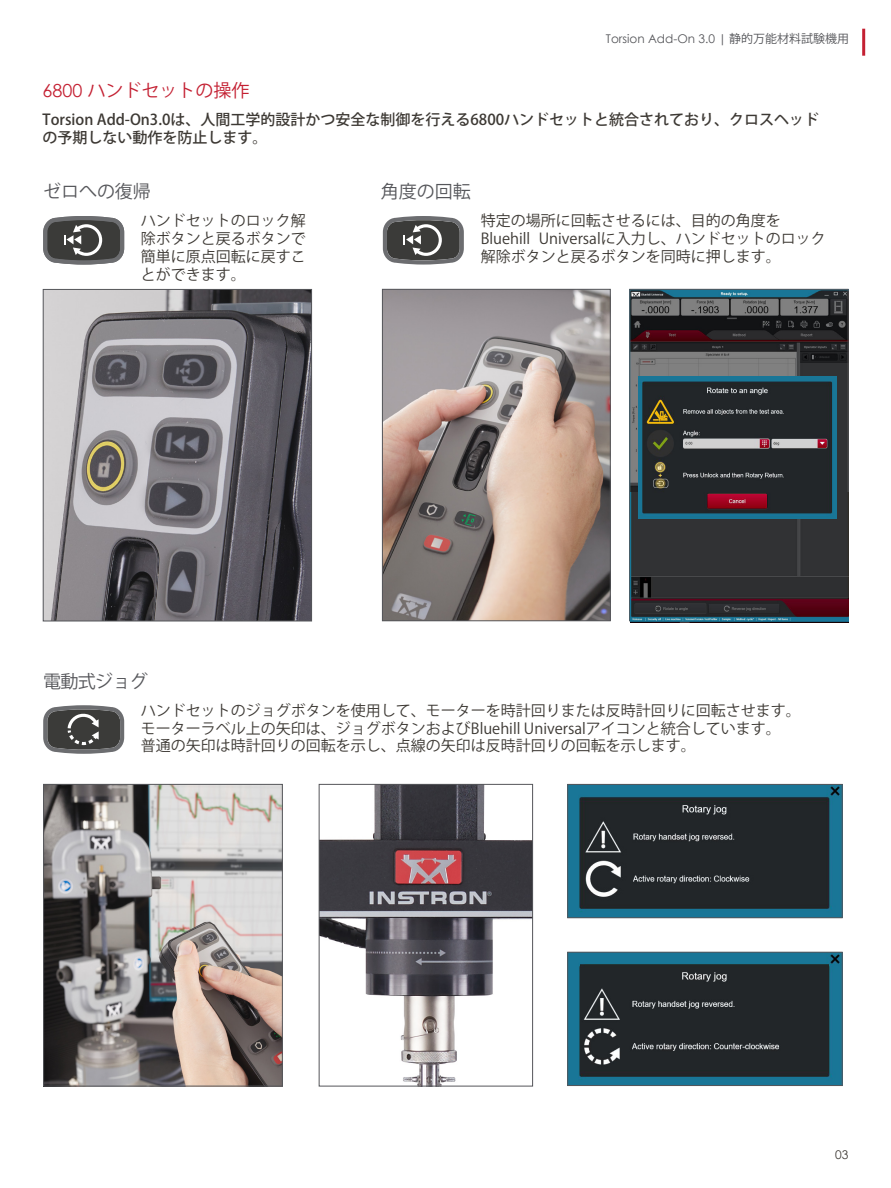
<style>
.page{position:relative;width:891px;height:1188px;background:#fff}
.page>*{position:absolute;margin:0;border:0;box-sizing:border-box;transform-origin:0 0}
.t1{font:18px "Koz Go Pro";letter-spacing:-.005em;color:#55565a}
.t2{font:18px "Koz Go Pro";color:#c42032}
.t3{font:15px/18px "Koz Go Pro";color:#3d3934}
.t4{font:500 15px/18px "Koz Go Pr 6 N";color:#3d3934}
.t5{font:12px "Century Gothic";color:#55565a}
.t6{font:12px "Century Gothic";color:#3d3934}
.s1{font-family:"Koz Go Pro"}
.s2{font-family:"Century Gothic"}
</style>
<div class="page">
<img style="left:45px;top:291px;width:265px;height:328px">
<div style="left:43px;top:289px;width:269px;height:332px;border:1px solid #55565a"></div>
<hr style="left:862px;top:29px;width:3px;height:27px;background:#c42032">
<img style="left:384px;top:291px;width:225px;height:328px">
<div style="left:382px;top:289px;width:229px;height:332px;border:1px solid #55565a"></div>
<img style="left:45px;top:786px;width:236px;height:298px">
<div style="left:43px;top:784px;width:240px;height:302px;border:1px solid #55565a"></div>
<img style="left:321px;top:786px;width:210px;height:298px">
<div style="left:319px;top:784px;width:214px;height:302px;border:1px solid #55565a"></div>
<img style="left:631px;top:291px;width:216px;height:201px">
<img style="left:569px;top:786px;width:272px;height:130px">
<div style="left:567px;top:784px;width:276px;height:134px;border:1px solid #55565a"></div>
<img style="left:569px;top:954px;width:272px;height:130px">
<div style="left:567px;top:952px;width:276px;height:134px;border:1px solid #55565a"></div>
<img style="left:581px;top:965px;width:247px;height:108px">
<img style="left:630px;top:492px;width:219px;height:130px">
<img style="left:638px;top:376px;width:199px;height:143px">
<svg style="left:383px;top:216px;width:81px;height:49px;background:#696a69"></svg>
<svg style="left:43px;top:216px;width:81px;height:49px;background:#676767"></svg>
<svg style="left:43px;top:705px;width:81px;height:49px;background:#646564"></svg>
<p class="t5" style="left:606px;top:31px;width:245px">Torsion Add-On 3.0 | <span class="s1">静的万能材料試験機用</span></p>
<p class="t2" style="left:43px;top:79px;width:208px"><span class="s2">6800</span> ハンドセットの操作</p>
<p class="t4" style="left:43px;top:110px;width:778px">Torsion Add-On3.0は、人間工学的設計かつ安全な制御を行える6800ハンドセットと統合されており、クロスヘッドの予期しない動作を防止します。</p>
<p class="t1" style="left:43px;top:180px;width:109px">ゼロへの復帰</p>
<p class="t1" style="left:381px;top:180px;width:91px">角度の回転</p>
<p class="t3" style="left:141px;top:212px;width:166px;text-align:justify">ハンドセットのロック解除ボタンと戻るボタンで簡単に原点回転に戻すことができます。</p>
<p class="t3" style="left:481px;top:212px;width:346px">特定の場所に回転させるには、目的の角度を<br>Bluehill Universalに入力し、ハンドセットのロック解除ボタンと戻るボタンを同時に押します。</p>
<p class="t1" style="left:43px;top:670px;width:106px">電動式ジョグ</p>
<p class="t3" style="left:141px;top:702px;width:662px">ハンドセットのジョグボタンを使用して、モーターを時計回りまたは反時計回りに回転させます。モーターラベル上の矢印は、ジョグボタンおよびBluehill Universalアイコンと統合しています。<br>普通の矢印は時計回りの回転を示し、点線の矢印は反時計回りの回転を示します。</p>
<p class="t6" style="left:835px;top:1146px;width:15px">03</p>
</div>
